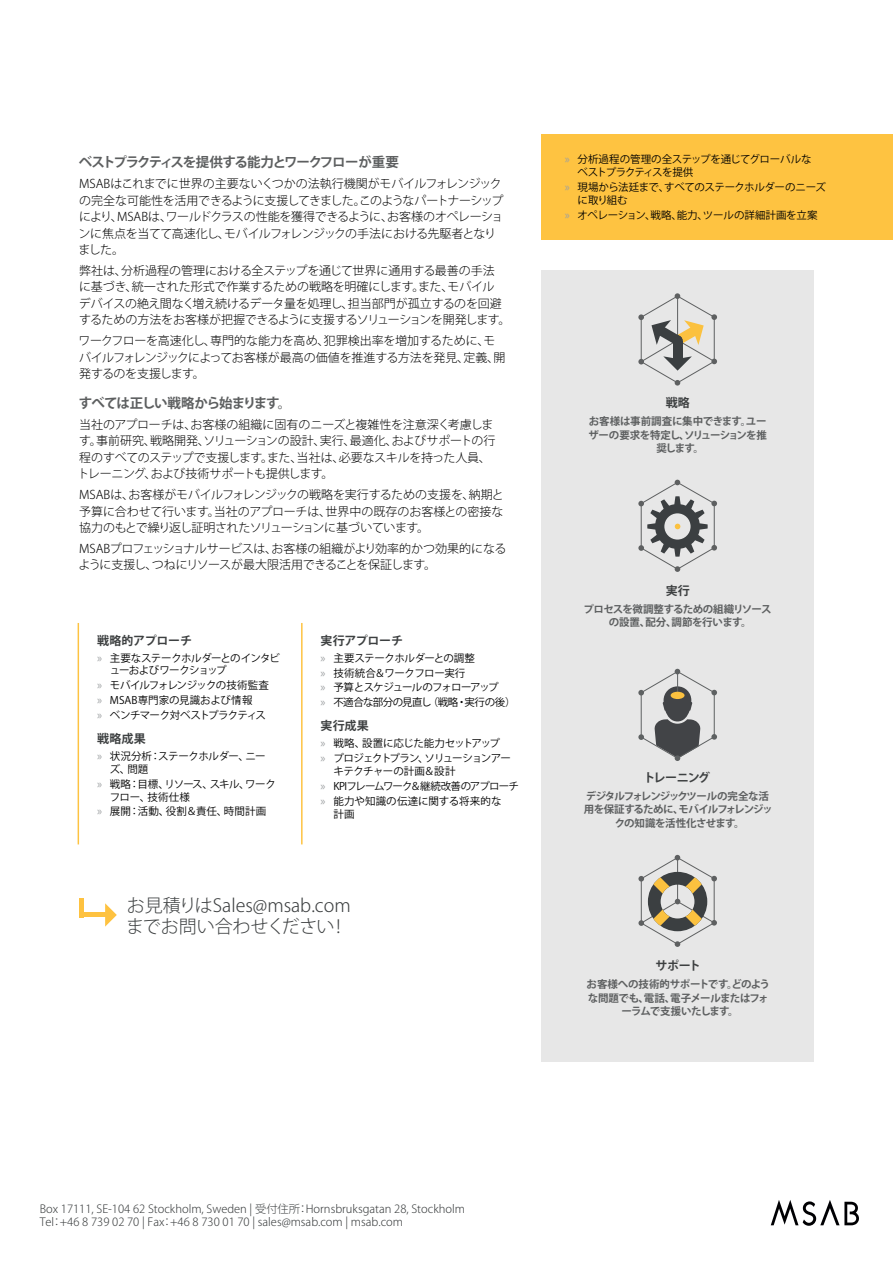
<style>
.page{position:relative;width:893px;height:1263px;background:#fff}
.page>*{position:absolute;margin:0;border:0;box-sizing:border-box;transform-origin:0 0}
.t1{font:300 18px/21px "Koz Go Pr 6 N";color:#3d4041}
.t2{font:700 13.5px "Koz Go Pr 6 N";letter-spacing:-.08em;color:#5d5f60}
.t3{font:300 12px/16.5px "Koz Go Pr 6 N";letter-spacing:-.02em;color:#000}
.t4{font:700 12px "Koz Go Pr 6 N";letter-spacing:-.02em;color:#3d4041}
.t5{font:300 11.25px/13.5px "Koz Go Pr 6 N";color:#3d4041}
.t6{font:10.5px/14.9px "Koz Go Pr 6 N";letter-spacing:-.035em;color:#000}
.t7{font:700 10.5px/13.5px "Koz Go Pr 6 N";letter-spacing:-.04em;color:#5d5f60;text-align:center}
.t8{font:700 10.5px/13.5px "Koz Go Pr 6 N";letter-spacing:-.075em;color:#5d5f60;text-align:center}
.t9{font:10.5px/14.9px "Koz Go Pr 6 N";letter-spacing:-.08em;color:#000}
.t10{font:10.5px/12.8px "Koz Go Pr 6 N";letter-spacing:-.065em;color:#000}
.t11{font:10.5px "Koz Go Pr 6 N";letter-spacing:-.005em;color:#000}
.t12{font:10.5px "Koz Go Pr 6 N";letter-spacing:.01em;color:#000}
.s1{font-family:"Myriad Pro";font-size:12px;color:#9da0a2}
</style>
<div class="page">
<svg style="left:771px;top:1200px;width:88px;height:26px"></svg>
<div style="left:541px;top:271px;width:273px;height:791px;background:#e7e7e7"></div>
<div style="left:541px;top:134px;width:352px;height:105px;background:#fec341"></div>
<svg style="left:105px;top:903px;width:12px;height:24px"></svg>
<div style="left:79px;top:912px;width:30px;height:5px;background:#fec240"></div>
<hr style="left:79px;top:898px;width:4px;height:19px;background:#fec240">
<svg style="left:638px;top:480px;width:79px;height:92px"></svg>
<svg style="left:638px;top:293px;width:79px;height:93px"></svg>
<div style="left:673px;top:341px;width:9px;height:22px;background:#3b3f41"></div>
<div style="left:673px;top:336px;width:9px;height:9px;background:#3b3f41;border-radius:50%"></div>
<svg style="left:638px;top:855px;width:79px;height:92px"></svg>
<svg style="left:638px;top:669px;width:79px;height:92px"></svg>
<div style="left:671px;top:692px;width:13px;height:7px;background:#fbc13f;border-radius:50%"></div>
<hr style="left:301px;top:623px;width:2px;height:221px;background:#fec341">
<hr style="left:78px;top:623px;width:1px;height:221px;background:#fec341">
<p class="t2" style="left:79px;top:155px;width:321px">ベストプラクティスを提供する能力とワークフローが重要</p>
<p class="t3" style="left:78px;top:176px;width:427px">MSABはこれまでに世界の主要ないくつかの法執行機関がモバイルフォレンジックの完全な可能性を活用できるように支援してきました。このようなパートナーシップにより、MSABは、ワールドクラスの性能を獲得できるように、お客様のオペレーションに焦点を当てて高速化し、モバイルフォレンジックの手法における先駆者となりました。</p>
<p class="t3" style="left:79px;top:263px;width:433px">弊社は、分析過程の管理における全ステップを通じて世界に通用する最善の手法<br>に基づき、統一された形式で作業するための戦略を明確にします。また、モバイル<br>デバイスの絶え間なく増え続けるデータ量を処理し、担当部門が孤立するのを回避するための方法をお客様が把握できるように支援するソリューションを開発します。</p>
<p class="t3" style="left:79px;top:333px;width:428px">ワークフローを高速化し、専門的な能力を高め、犯罪検出率を増加するために、モバイルフォレンジックによってお客様が最高の価値を推進する方法を発見、定義、開発するのを支援します。</p>
<p class="t2" style="left:79px;top:395px;width:214px">すべては正しい戦略から始まります。</p>
<p class="t3" style="left:77px;top:416px;width:420px">当社のアプローチは、お客様の組織に固有のニーズと複雑性を注意深く考慮します。事前研究、戦略開発、ソリューションの設計、実行、最適化、およびサポートの行程のすべてのステップで支援します。また、当社は、必要なスキルを持った人員、トレーニング、および技術サポートも提供します。</p>
<p class="t3" style="left:79px;top:487px;width:426px;text-align:justify">MSABは、お客様がモバイルフォレンジックの戦略を実行するための支援を、納期と予算に合わせて行います。当社のアプローチは、世界中の既存のお客様との密接な協力のもとで繰り返し証明されたソリューションに基づいています。</p>
<p class="t3" style="left:78px;top:540px;width:429px">MSABプロフェッショナルサービスは、お客様の組織がより効率的かつ効果的になるように支援し、つねにリソースが最大限活用できることを保証します。</p>
<p class="t4" style="left:97px;top:633px;width:97px">戦略的アプローチ</p>
<p class="t10" style="left:110px;top:652px;width:172px;text-indent:-13px"><span class="s1">»</span> 主要なステークホルダーとのインタビューおよびワークショップ</p>
<p class="t6" style="left:97px;top:678px;width:173px"><span class="s1">»</span> モバイルフォレンジックの技術監査<span class="s1">»</span> MSAB専門家の見識および情報<br><span class="s1">»</span> ベンチマーク対ベストプラクティス</p>
<p class="t4" style="left:97px;top:732px;width:50px">戦略成果</p>
<p class="t6" style="left:110px;top:750px;width:157px;line-height:12.8px;text-indent:-13px"><span class="s1">»</span> 状況分析：ステークホルダー、ニーズ、問題</p>
<p class="t6" style="left:110px;top:778px;width:168px;line-height:12.8px;text-indent:-13px"><span class="s1">»</span> 戦略：目標、リソース、スキル、ワークフロー、技術仕様</p>
<p class="t12" style="left:97px;top:806px;width:171px"><span class="s1">»</span> 展開：活動、役割＆責任、時間計画</p>
<p class="t4" style="left:321px;top:633px;width:84px">実行アプローチ</p>
<p class="t6" style="left:321px;top:650px;width:196px"><span class="s1">»</span> 主要ステークホルダーとの調整<br><span class="s1">»</span> 技術統合＆ワークフロー実行<br><span class="s1">»</span> 予算とスケジュールのフォローアップ<br><span class="s1">»</span> 不適合な部分の見直し（戦略・実行の後）</p>
<p class="t4" style="left:321px;top:719px;width:50px">実行成果</p>
<p class="t9" style="left:321px;top:736px;width:192px"><span class="s1">»</span> 戦略、設置に応じた能力セットアップ<br><span class="s1">»</span> プロジェクトプラン、ソリューションアー</p>
<p class="t6" style="left:321px;top:764px;width:200px;text-indent:13px">キテクチャーの計画＆設計<br><span class="s1">»</span> KPIフレームワーク＆継続改善のアプローチ<span class="s1">»</span> 能力や知識の伝達に関する将来的な</p>
<p class="t6" style="left:333px;top:806px;width:23px">計画</p>
<h1 class="t1" style="left:126px;top:895px;width:226px">お見積りはSales@msab.comまでお問い合わせください！</h1>
<p class="t6" style="left:578px;top:153px;width:236px;line-height:12.8px;text-indent:-13px"><span class="s1">»</span> 分析過程の管理の全ステップを通じてグローバルなベストプラクティスを提供</p>
<p class="t6" style="left:578px;top:181px;width:250px;line-height:12.8px;text-indent:-13px"><span class="s1">»</span> 現場から法廷まで、すべてのステークホルダーのニーズに取り組む</p>
<p class="t11" style="left:565px;top:209px;width:254px"><span class="s1">»</span> オペレーション、戦略、能力、ツールの詳細計画を立案</p>
<p class="t4" style="left:666px;top:396px;width:25px">戦略</p>
<p class="t7" style="left:588px;top:415px;width:180px">お客様は事前調査に集中できます。ユーザーの要求を特定し、ソリューションを推奨します。</p>
<p class="t4" style="left:666px;top:584px;width:25px">実行</p>
<p class="t7" style="left:584px;top:602px;width:189px">プロセスを微調整するための組織リソースの設置、配分、調節を行います。</p>
<p class="t4" style="left:644px;top:771px;width:68px">トレーニング</p>
<p class="t8" style="left:584px;top:789px;width:191px">デジタルフォレンジックツールの完全な活用を保証するために、モバイルフォレンジックの知識を活性化させます。</p>
<p class="t4" style="left:656px;top:959px;width:47px">サポート</p>
<p class="t7" style="left:586px;top:978px;width:185px">お客様への技術的サポートです。どのような問題でも、電話、電子メールまたはフォーラムで支援いたします。</p>
<p class="t5" style="left:40px;top:1202px;width:427px">Box 17111, SE-104 62 Stockholm, Sweden | 受付住所：Hornsbruksgatan 28, Stockholm<br>Tel：+46 8 739 02 70 | Fax：+46 8 730 01 70 | sales@msab.com | msab.com</p>
</div>
